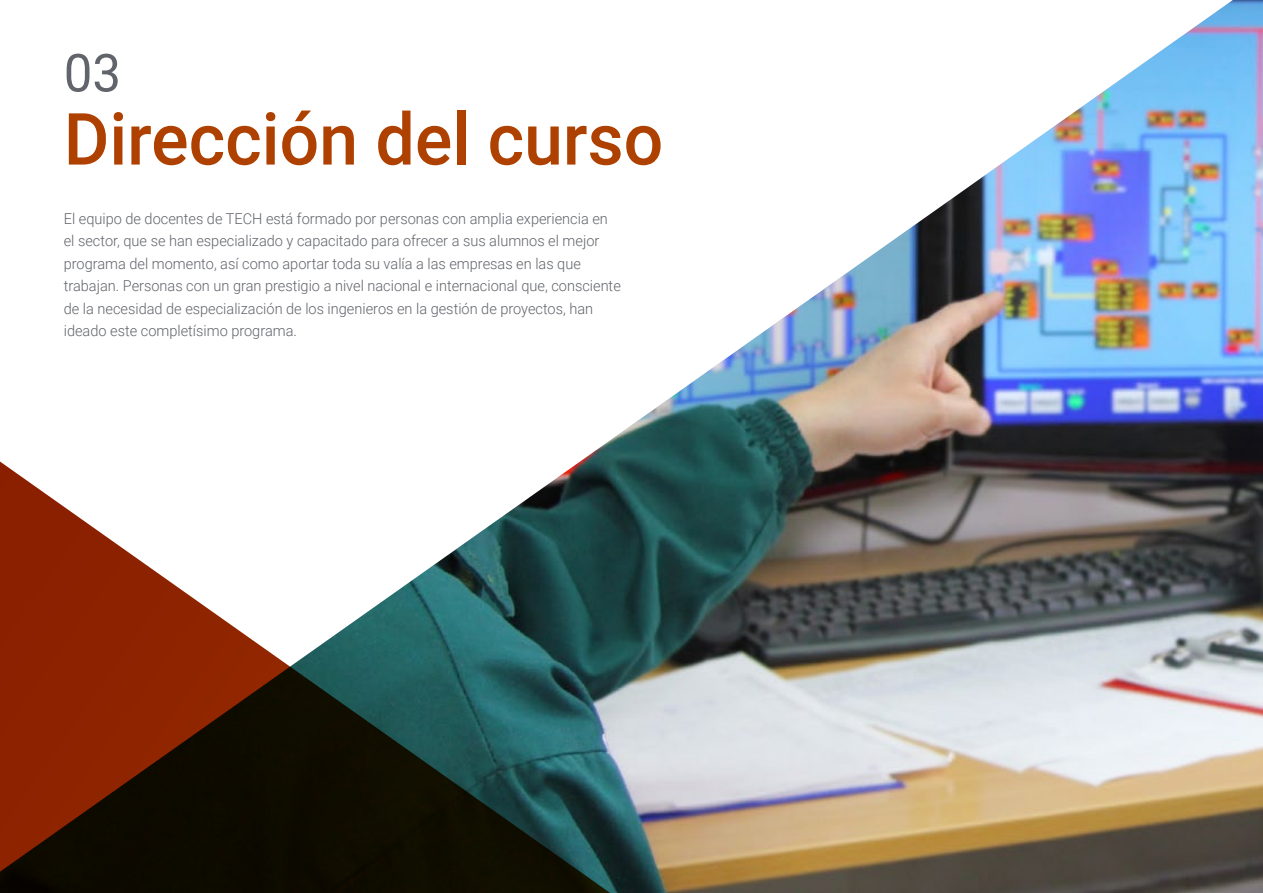
<style>
.page{position:relative;width:1263px;height:893px;background:#fff}
.page>*{position:absolute;margin:0;border:0;box-sizing:border-box;transform-origin:0 0}
.t1{font:500 72px "Roboto";color:#ae4000}
.t2{font:52.5px "Roboto";color:#61646a}
.t3{font:300 15px/22.5px "Roboto";color:#61646a}
</style>
<div class="page">
<img style="left:602px;top:0;width:661px;height:893px">
<svg style="left:0;top:446px;width:640px;height:447px"></svg>
<h2 class="t2" style="left:64px;top:36px;width:59px">03</h2>
<h1 class="t1" style="left:64px;top:89px;width:601px">Dirección del curso</h1>
<p class="t3" style="left:64px;top:207px;width:559px">El equipo de docentes de TECH está formado por personas con amplia experiencia en el sector, que se han especializado y capacitado para ofrecer a sus alumnos el mejor programa del momento, así como aportar toda su valía a las empresas en las que trabajan. Personas con un gran prestigio a nivel nacional e internacional que, consciente de la necesidad de especialización de los ingenieros en la gestión de proyectos, han ideado este completísimo programa.</p>
</div>
